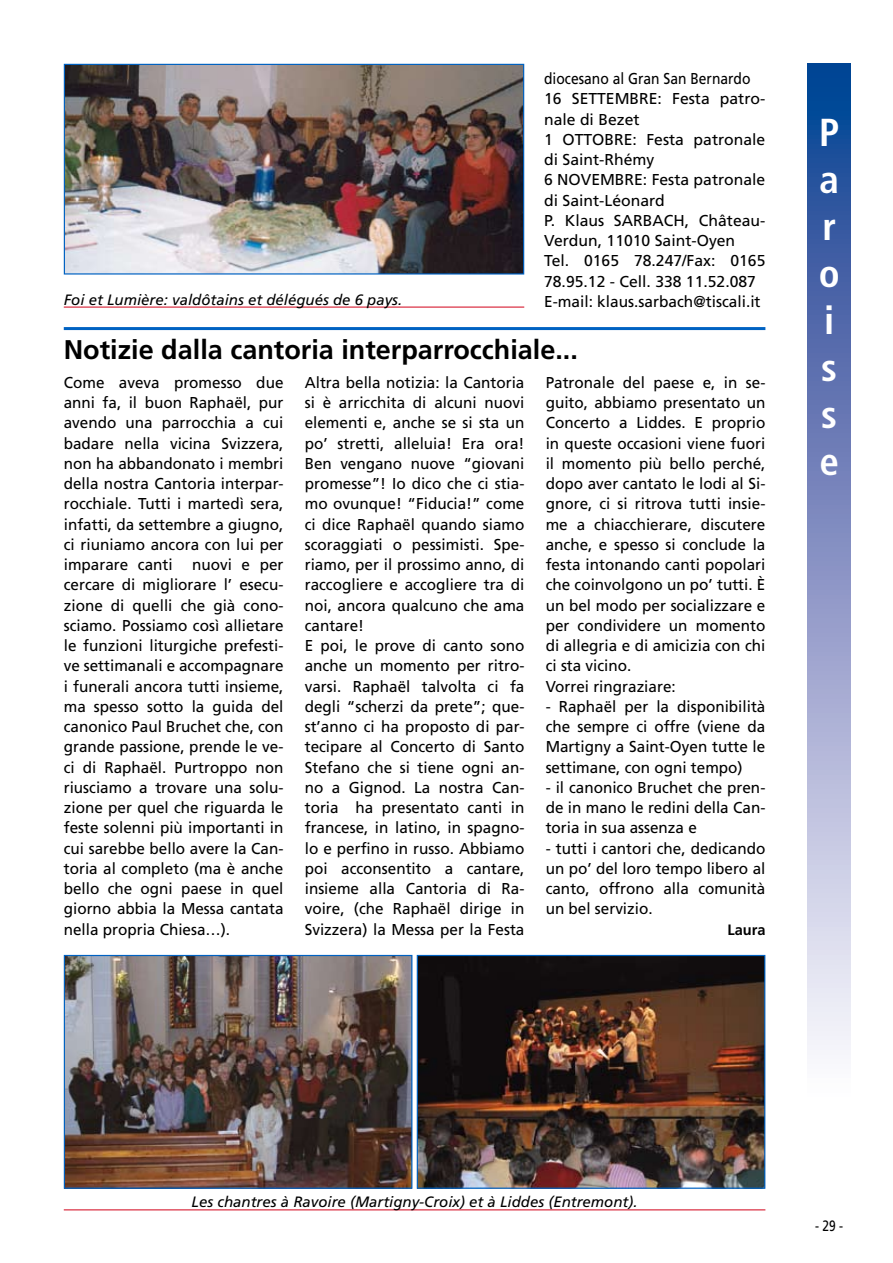
<style>
.page{position:relative;width:893px;height:1263px;background:#fff}
.page>*{position:absolute;margin:0;border:0;box-sizing:border-box;transform-origin:0 0}
.t1{font:700 condensed 39px/47px "Frutiger";color:#fff}
.t2{font:700 27px "Frutiger";color:#000}
.t3{font:15.75px/20.2px "Frutiger";color:#000}
.t4{font:15.75px/20.2px "Frutiger";color:#000;scale:.88 1}
.t5{font:italic 15px "Frutiger";color:#000}
.t6{font:700 15px "Frutiger";color:#000}
.t7{font:15px "Frutiger";color:#000;scale:.8 1}
</style>
<div class="page">
<hr style="left:64px;top:327px;width:701px;height:3px;background:#0062c2">
<img style="left:66px;top:66px;width:456px;height:207px">
<div style="left:64px;top:64px;width:460px;height:211px;border:1px solid #0062c2"></div>
<hr style="left:64px;top:307px;width:460px;height:1px;background:#d20019">
<svg style="left:808px;top:64px;width:42px;height:986px;background:#8394c4"></svg>
<img style="left:66px;top:957px;width:344px;height:230px">
<div style="left:64px;top:955px;width:348px;height:234px;border:1px solid #0062c2"></div>
<hr style="left:64px;top:1209px;width:701px;height:1px;background:#d20019">
<img style="left:419px;top:957px;width:344px;height:230px">
<div style="left:417px;top:955px;width:348px;height:234px;border:1px solid #0062c2"></div>
<p class="t4" style="left:544px;top:68px;width:236px">diocesano al Gran San Bernardo<br>16 settembre</p>
<p class="t3" style="left:658px;top:89px;width:109px">: Festa patro-</p>
<p class="t3" style="left:544px;top:109px;width:97px">nale di Bezet<br>1 ottobre</p>
<p class="t3" style="left:544px;top:129px;width:223px;text-indent:88px">: Festa patronale di Saint-Rhémy<br>6 novembre</p>
<p class="t3" style="left:544px;top:170px;width:223px;text-indent:99px">: Festa patronale di Saint-Léonard<br>P. Klaus SARBACH, Château-<br>Verdun, 11010 Saint-Oyen<br>Tel. 0165 78.247/Fax: 0165<br>78.95.12 - Cell. 338 11.52.087</p>
<p class="t5" style="left:64px;top:291px;width:340px">Foi et Lumière: valdôtains et délégués de 6 pays.</p>
<p class="t3" style="left:544px;top:291px;width:218px">E-mail: klaus.sarbach@tiscali.it</p>
<h2 class="t2" style="left:64px;top:333px;width:516px">Notizie dalla cantoria interparrocchiale...</h2>
<p class="t3" style="left:64px;top:372px;width:221px;text-align:justify">Come aveva promesso due anni fa, il buon Raphaël, pur avendo una parrocchia a cui badare nella vicina Svizzera, non ha abbandonato i membri della nostra Cantoria interpar&shy;rocchiale. Tutti i martedì sera, infatti, da settembre a giugno, ci riuniamo ancora con lui per imparare canti nuovi e per cercare di migliorare l’ esecu&shy;zione di quelli che già cono&shy;sciamo. Possiamo così allietare le funzioni liturgiche prefesti&shy;ve settimanali e accompagnare i funerali ancora tutti insieme, ma spesso sotto la guida del canonico Paul Bruchet che, con grande passione, prende le ve&shy;ci di Raphaël. Purtroppo non riusciamo a trovare una solu&shy;zione per quel che riguarda le feste solenni più importanti in cui sarebbe bello avere la Can&shy;toria al completo (ma è anche bello che ogni paese in quel giorno abbia la Messa cantata nella propria Chiesa…).</p>
<p class="t3" style="left:305px;top:372px;width:221px">Altra bella notizia: la Cantoria si è arricchita di alcuni nuovi elementi e, anche se si sta un po’ stretti, alleluia! Era ora!<br>Ben vengano nuove “giovani promesse”! Io dico che ci stia&shy;mo ovunque! “Fiducia!” come ci dice Raphaël quando siamo scoraggiati o pessimisti. Spe&shy;riamo, per il prossimo anno, di raccogliere e accogliere tra di noi, ancora qualcuno che ama cantare!<br>E poi, le prove di canto sono anche un momento per ritro&shy;varsi. Raphaël talvolta ci fa degli “scherzi da prete”; que&shy;st’anno ci ha proposto di par&shy;tecipare al Concerto di Santo<br>Stefano che si tiene ogni an&shy;no a Gignod. La nostra Can&shy;toria ha presentato canti in francese, in latino, in spagno&shy;lo e perfino in russo. Abbiamo poi acconsentito a cantare, insieme alla Cantoria di Ra&shy;voire, (che Raphaël dirige in<br>Svizzera) la Messa per la Festa</p>
<p class="t3" style="left:546px;top:372px;width:221px">Patronale del paese e, in se&shy;guito, abbiamo presentato un<br>Concerto a Liddes. E proprio in queste occasioni viene fuori il momento più bello perché, dopo aver cantato le lodi al Si&shy;gnore, ci si ritrova tutti insie&shy;me a chiacchierare, discutere anche, e spesso si conclude la festa intonando canti popolari che coinvolgono un po’ tutti. è un bel modo per socializzare e per condividere un momento di allegria e di amicizia con chi ci sta vicino.<br>Vorrei ringraziare:</p>
<p class="t3" style="left:546px;top:696px;width:221px;text-align:justify">- Raphaël per la disponibilità che sempre ci offre (viene da Martigny a Saint-Oyen tutte le settimane, con ogni tempo)</p>
<p class="t3" style="left:546px;top:777px;width:221px;text-align:justify">- il canonico Bruchet che pren&shy;de in mano le redini della Can&shy;toria in sua assenza e</p>
<p class="t3" style="left:546px;top:838px;width:221px;text-align:justify">- tutti i cantori che, dedicando un po’ del loro tempo libero al canto, offrono alla comunità un bel servizio.</p>
<p class="t6" style="left:727px;top:921px;width:40px">Laura</p>
<h1 class="t1" style="left:819px;top:109px;width:22px">P a r o i s s e</h1>
<p class="t5" style="left:192px;top:1193px;width:447px">Les chantres à Ravoire (Martigny-Croix) et à Liddes (Entremont).</p>
<p class="t7" style="left:815px;top:1217px;width:37px">- 29 -</p>
</div>
